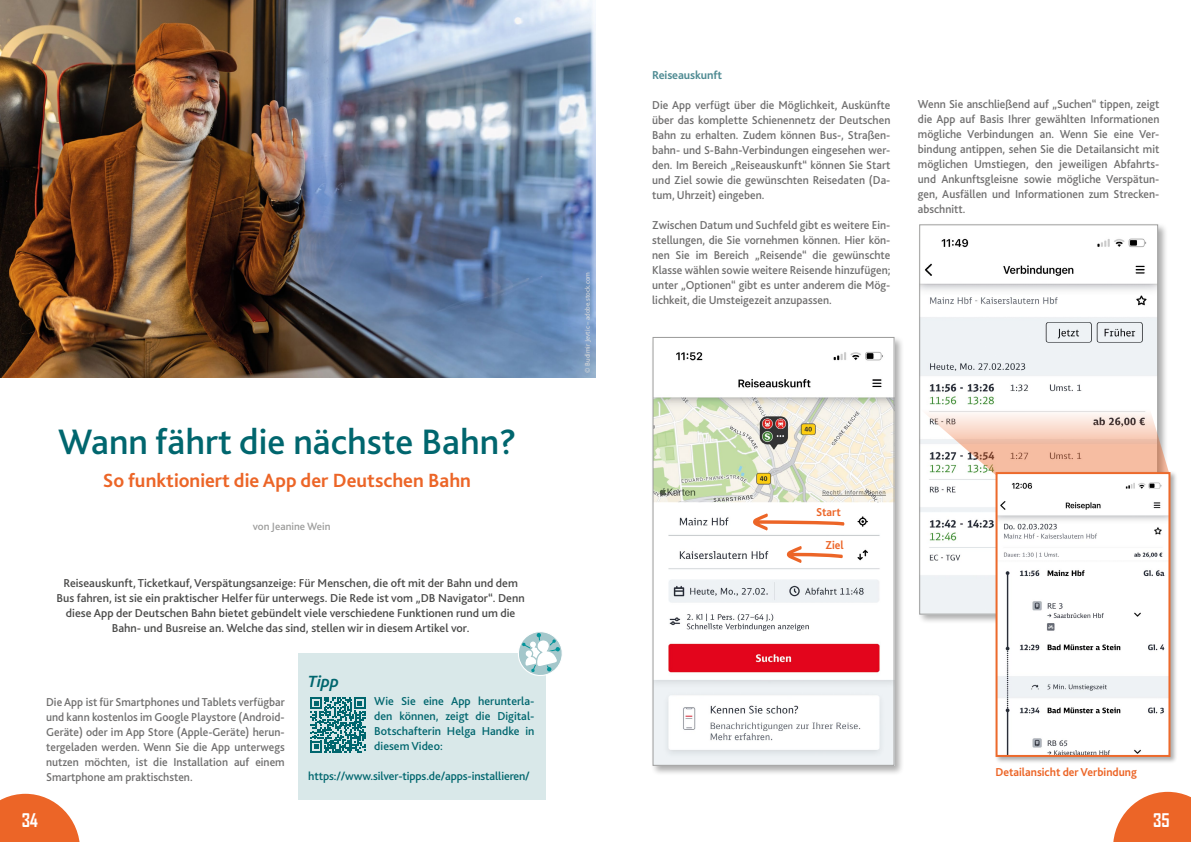
<style>
.page{position:relative;width:1191px;height:842px;background:#fff}
.page>*{position:absolute;margin:0;border:0;box-sizing:border-box;transform-origin:0 0}
.Ü1{font:500 37px "Bliss 2";color:#00666e}
.unter_Ü1_orange{font:700 20px "Bliss 2";color:#ec6527}
.t1{font:700 18px "Agency FB";color:#fff}
.TIPP_-_Ü{font:italic 700 17px "Bliss 2";color:#00666e}
.Text_-_block{font:500 12px/15px "Bliss 2";color:#706f6f;text-align:justify;scale:.96 1}
.Anleser{font:500 12px/15px "Bliss 2";color:#4a4a49;text-align:center}
.TIPP_-_Text{font:500 12px/15px "Bliss 2";color:#00666e;text-align:justify}
.Text_-_flatter{font:700 12px "Bliss 2";color:#ec6527;scale:.96 1}
.ZwischenÜ_-_türkies{font:700 12px "Bliss 2";letter-spacing:-.01em;color:#4f8b93}
.t2{font:500 11px "Bliss 2";color:#9d9d9c}
.t3{font:7px "Bliss 2";color:#dadada}
</style>
<div class="page">
<svg style="left:1113px;top:792px;width:78px;height:50px"></svg>
<svg style="left:0;top:794px;width:80px;height:48px"></svg>
<div style="left:650px;top:335px;width:254px;height:441px;background:#000;opacity:.33"></div>
<img style="left:655px;top:339px;width:237px;height:424px">
<div style="left:653px;top:337px;width:241px;height:428px;border:1px solid #9d9d9c"></div>
<svg style="left:753px;top:513px;width:91px;height:18px"></svg>
<img style="left:0;top:0;width:595px;height:377px">
<div style="left:298px;top:652px;width:247px;height:147px;background:#d9e8e9"></div>
<svg style="left:516px;top:632px;width:46px;height:45px"></svg>
<svg style="left:311px;top:697px;width:54px;height:55px"></svg>
<svg style="left:787px;top:546px;width:55px;height:17px"></svg>
<div style="left:917px;top:222px;width:251px;height:402px;background:#000;opacity:.33"></div>
<img style="left:921px;top:227px;width:234px;height:385px">
<svg style="left:919px;top:409px;width:250px;height:66px"></svg>
<div style="left:994px;top:471px;width:183px;height:293px;background:#000;opacity:.33"></div>
<img style="left:998px;top:475px;width:169px;height:279px">
<div style="left:995px;top:472px;width:175px;height:285px;border:2px solid #ed6a2c"></div>
<p class="Ü1" style="left:58px;top:419px;width:460px">Wann fährt die nächste Bahn?</p>
<p class="unter_Ü1_orange" style="left:103px;top:468px;width:370px">So funktioniert die App der Deutschen Bahn</p>
<p class="t2" style="left:253px;top:520px;width:79px">von Jeanine Wein</p>
<p class="Anleser" style="left:57px;top:575px;width:469px">Reiseauskunft, Ticketkauf, Verspätungsanzeige: Für Menschen, die oft mit der Bahn und dem Bus fahren, ist sie ein praktischer Helfer für unterwegs. Die Rede ist vom „DB Navigator“. Denn diese App der Deutschen Bahn bietet gebündelt viele verschiedene Funktionen rund um die Bahn- und Busreise an. Welche das sind, stellen wir in diesem Artikel vor.</p>
<p class="Text_-_block" style="left:46px;top:694px;width:250px">Die App ist für Smartphones und Tablets verfügbar und kann kostenlos im Google Playstore (Android-Geräte) oder im App Store (Apple-Geräte) herun&shy;tergeladen werden. Wenn Sie die App unterwegs nutzen möchten, ist die Installation auf einem Smartphone am praktischsten.</p>
<p class="TIPP_-_Ü" style="left:308px;top:671px;width:32px">Tipp</p>
<p class="TIPP_-_Text" style="left:374px;top:693px;width:162px">Wie Sie eine App herunterla&shy;den können, zeigt die Digital-Botschafterin Helga Handke in diesem Video:</p>
<p class="TIPP_-_Text" style="left:308px;top:768px;width:223px">https://www.silver-tipps.de/apps-installieren/</p>
<p class="t3" style="left:583px;top:373px;width:102px;rotate:-90deg">© Budimir Jevtic – adobe.stock.com</p>
<p class="ZwischenÜ_-_türkies" style="left:652px;top:67px;width:71px">Reiseauskunft</p>
<p class="Text_-_block" style="left:652px;top:97px;width:250px">Die App verfügt über die Möglichkeit, Auskünfte über das komplette Schienennetz der Deutschen Bahn zu erhalten. Zudem können Bus-, Straßen&shy;bahn- und S-Bahn-Verbindungen eingesehen wer&shy;den. Im Bereich „Reiseauskunft“ können Sie Start und Ziel sowie die gewünschten Reisedaten (Da&shy;tum, Uhrzeit) eingeben.</p>
<p class="Text_-_block" style="left:652px;top:217px;width:250px">Zwischen Datum und Suchfeld gibt es weitere Ein&shy;stellungen, die Sie vornehmen können. Hier kön&shy;nen Sie im Bereich „Reisende“ die gewünschte Klasse wählen sowie weitere Reisende hinzufügen; unter „Optionen“ gibt es unter anderem die Mög&shy;lichkeit, die Umsteigezeit anzupassen.</p>
<p class="Text_-_block" style="left:918px;top:97px;width:253px">Wenn Sie anschließend auf „Suchen“ tippen, zeigt die App auf Basis Ihrer gewählten Informationen mögliche Verbindungen an. Wenn Sie eine Ver&shy;bindung antippen, sehen Sie die Detailansicht mit möglichen Umstiegen, den jeweiligen Abfahrts&shy;und Ankunftsgleisne sowie mögliche Verspätun&shy;gen, Ausfällen und Informationen zum Strecken&shy;abschnitt.</p>
<p class="Text_-_flatter" style="left:816px;top:505px;width:27px">Start</p>
<p class="Text_-_flatter" style="left:825px;top:537px;width:21px">Ziel</p>
<p class="Text_-_flatter" style="left:995px;top:764px;width:149px">Detailansicht der Verbindung</p>
<h3 class="t1" style="left:22px;top:809px;width:18px">34</h3>
<h3 class="t1" style="left:1153px;top:809px;width:18px">35</h3>
</div>
